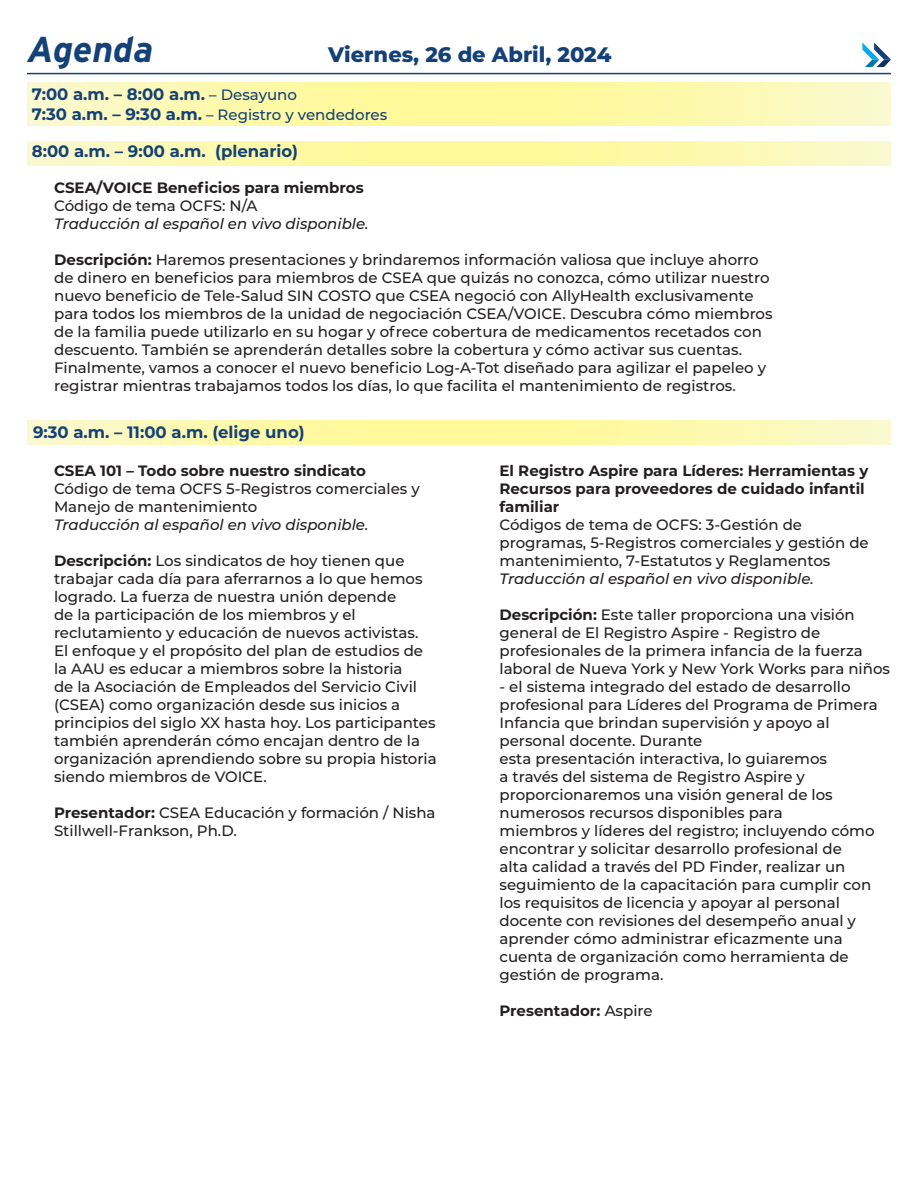
<style>
.page{position:relative;width:918px;height:1188px;background:#fff}
.page>*{position:absolute;margin:0;border:0;box-sizing:border-box;transform-origin:0 0}
.t1{font:italic 700 36px "Interstate";color:#144177}
.t2{font:800 21px "Montserrat";color:#144177}
.t3{font:700 16.5px "Montserrat";color:#144177}
.t4{font:500 15px/18px "Montserrat";color:#231f20}
.t5{font:700 15px/18px "Montserrat";color:#231f20}
.t6{font:italic 500 15px "Montserrat";color:#231f20}
.t7{font:500 15px "Montserrat";color:#144177}
.s1{font-weight:500;font-size:15px}
.s2{font-weight:700;font-size:16.5px}
.s3{font-weight:700}
.s4{font-weight:500}
</style>
<div class="page">
<svg style="left:27px;top:420px;width:864px;height:25px"></svg>
<svg style="left:27px;top:141px;width:864px;height:25px"></svg>
<svg style="left:27px;top:82px;width:864px;height:44px"></svg>
<hr style="left:27px;top:73px;width:864px;height:1px;background:#144177">
<svg style="left:862px;top:43px;width:29px;height:24px"></svg>
<p class="t1" style="left:27px;top:29px;width:128px">Agenda</p>
<p class="t2" style="left:328px;top:39px;width:285px">Viernes, 26 de Abril, 2024</p>
<p class="t3" style="left:32px;top:82px;width:267px">7:00 a.m. – 8:00 a.m. <span class="s1">– Desayuno</span></p>
<p class="t7" style="left:32px;top:104px;width:357px"><span class="s2">7:30 a.m. – 9:30 a.m.</span> – Registro y vendedores</p>
<p class="t3" style="left:32px;top:140px;width:268px">8:00 a.m. – 9:00 a.m. (plenario)</p>
<p class="t5" style="left:54px;top:178px;width:311px">CSEA/VOICE Beneficios para miembros</p>
<p class="t4" style="left:54px;top:197px;width:205px">Código de tema OCFS: N/A</p>
<p class="t6" style="left:54px;top:214px;width:316px">Traducción al español en vivo disponible.</p>
<p class="t4" style="left:54px;top:251px;width:720px"><span class="s3">Descripción:</span> Haremos presentaciones y brindaremos información valiosa que incluye ahorro de dinero en beneficios para miembros de CSEA que quizás no conozca, cómo utilizar nuestro nuevo beneficio de Tele-Salud SIN COSTO que CSEA negoció con AllyHealth exclusivamente para todos los miembros de la unidad de negociación CSEA/VOICE. Descubra cómo miembros de la familia puede utilizarlo en su hogar y ofrece cobertura de medicamentos recetados con descuento. También se aprenderán detalles sobre la cobertura y cómo activar sus cuentas.<br>Finalmente, vamos a conocer el nuevo beneficio Log-A-Tot diseñado para agilizar el papeleo y registrar mientras trabajamos todos los días, lo que facilita el mantenimiento de registros.</p>
<p class="t3" style="left:33px;top:420px;width:273px">9:30 a.m. – 11:00 a.m. (elige uno)</p>
<p class="t5" style="left:54px;top:461px;width:314px">CSEA 101 – Todo sobre nuestro sindicato</p>
<p class="t4" style="left:54px;top:479px;width:367px">Código de tema OCFS 5-Registros comerciales y</p>
<p class="t4" style="left:54px;top:497px;width:205px">Manejo de mantenimiento</p>
<p class="t6" style="left:54px;top:514px;width:316px">Traducción al español en vivo disponible.</p>
<p class="t4" style="left:54px;top:551px;width:370px"><span class="s3">Descripción:</span> Los sindicatos de hoy tienen que trabajar cada día para aferrarnos a lo que hemos logrado. La fuerza de nuestra unión depende</p>
<p class="t4" style="left:54px;top:605px;width:384px">de la participación de los miembros y el reclutamiento y educación de nuevos activistas.<br>El enfoque y el propósito del plan de estudios de la AAU es educar a miembros sobre la historia<br>de la Asociación de Empleados del Servicio Civil (CSEA) como organización desde sus inicios a principios del siglo XX hasta hoy. Los participantes también aprenderán cómo encajan dentro de la organización aprendiendo sobre su propia historia siendo miembros de VOICE.</p>
<p class="t4" style="left:54px;top:803px;width:383px"><span class="s3">Presentador:</span> CSEA Educación y formación / Nisha<br>Stillwell-Frankson, Ph.D.</p>
<p class="t5" style="left:500px;top:461px;width:370px">El Registro Aspire para Líderes: Herramientas y</p>
<p class="t5" style="left:500px;top:479px;width:367px">Recursos para proveedores de cuidado infantil familiar</p>
<p class="t4" style="left:500px;top:515px;width:371px">Códigos de tema de OCFS: 3-Gestión de programas, 5-Registros comerciales y gestión de mantenimiento, 7-Estatutos y Reglamentos</p>
<p class="t6" style="left:500px;top:568px;width:316px">Traducción al español en vivo disponible.</p>
<p class="t4" style="left:500px;top:605px;width:392px"><span class="s3">Descripción:</span> Este taller proporciona una visión general de El Registro Aspire - Registro de profesionales de la primera infancia de la fuerza laboral de Nueva York y New York Works para niños</p>
<p class="t4" style="left:500px;top:677px;width:380px">- el sistema integrado del estado de desarrollo profesional para Líderes del Programa de Primera Infancia que brindan supervisión y apoyo al personal docente. Durante</p>
<p class="t4" style="left:500px;top:749px;width:329px">esta presentación interactiva, lo guiaremos</p>
<p class="t4" style="left:500px;top:767px;width:335px">a través del sistema de Registro Aspire y proporcionaremos una visión general de los numerosos recursos disponibles para</p>
<p class="t4" style="left:500px;top:821px;width:377px">miembros y líderes del registro; incluyendo cómo encontrar y solicitar desarrollo profesional de<br>alta calidad a través del PD Finder, realizar un seguimiento de la capacitación para cumplir con los requisitos de licencia y apoyar al personal docente con revisiones del desempeño anual y aprender cómo administrar eficazmente una</p>
<p class="t4" style="left:500px;top:947px;width:351px">cuenta de organización como herramienta de gestión de programa.</p>
<p class="t5" style="left:500px;top:1001px;width:155px">Presentador: <span class="s4">Aspire</span></p>
</div>
